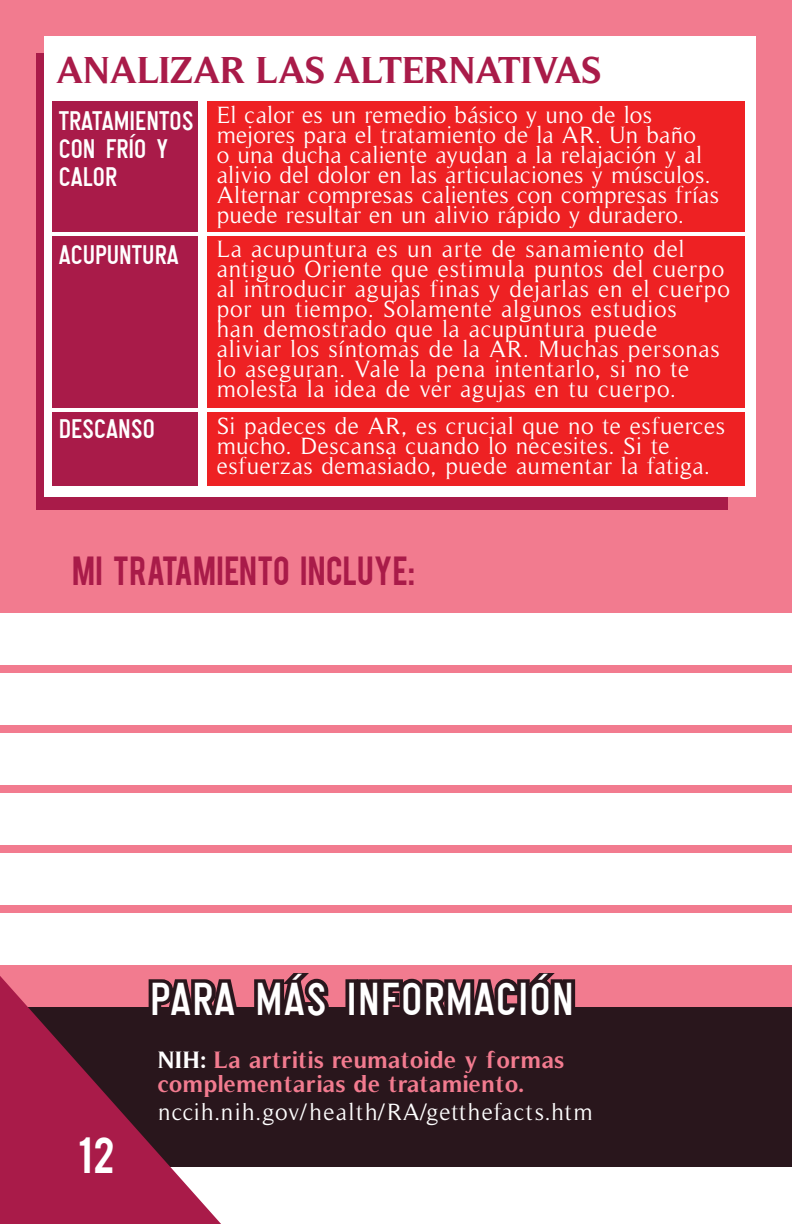
<style>
.page{position:relative;width:792px;height:1224px;background:#f27b8f}
.page>*{position:absolute;margin:0;border:0;box-sizing:border-box;transform-origin:0 0}
.t1{font:48px "Gliscor Gothic";letter-spacing:.03em;color:#fff}
.t2{font:40px "Bebas";color:#fff}
.t3{font:700 38px "Timeless";letter-spacing:-.02em;color:#a91b49}
.t4{font:32px "Bebas";letter-spacing:.005em;color:#a91b49}
.t5{font:28px/28px "Gliscor Gothic";color:#fff}
.t6{font:24px/20px "Timeless";letter-spacing:.02em;color:#fff}
.t7{font:700 24px/24px "Timeless";letter-spacing:.02em;color:#f27b8f}
.t8{font:24px "Timeless";letter-spacing:.05em;color:#fff}
.s1{color:#fff}
</style>
<div class="page">
<div style="left:0;top:612px;width:792px;height:357px;background:#fff"></div>
<div style="left:0;top:1007px;width:792px;height:217px;background:#29161c"></div>
<svg style="left:145px;top:965px;width:99px;height:42px"></svg>
<svg style="left:250px;top:965px;width:85px;height:42px"></svg>
<div style="left:345px;top:979px;width:13px;height:40px;border:8px solid #29161c"></div>
<svg style="left:353px;top:965px;width:226px;height:54px"></svg>
<div style="left:36px;top:53px;width:691px;height:457px;background:#a91b49"></div>
<div style="left:44px;top:36px;width:712px;height:461px;background:#fff"></div>
<div style="left:53px;top:102px;width:145px;height:384px;background:#a91b49"></div>
<div style="left:207px;top:102px;width:537px;height:384px;background:#ee2123"></div>
<div style="left:0;top:606px;width:792px;height:7px;background:#f27b8f"></div>
<div style="left:0;top:666px;width:792px;height:7px;background:#f27b8f"></div>
<div style="left:0;top:726px;width:792px;height:7px;background:#f27b8f"></div>
<div style="left:0;top:786px;width:792px;height:7px;background:#f27b8f"></div>
<div style="left:0;top:846px;width:792px;height:7px;background:#f27b8f"></div>
<div style="left:0;top:906px;width:792px;height:7px;background:#f27b8f"></div>
<div style="left:0;top:966px;width:792px;height:7px;background:#f27b8f"></div>
<div style="left:0;top:1167px;width:792px;height:57px;background:#fff"></div>
<svg style="left:0;top:976px;width:221px;height:248px;fill:#a91b49"></svg>
<hr style="left:48px;top:232px;width:699px;height:4px;background:#fff">
<hr style="left:48px;top:408px;width:699px;height:4px;background:#fff">
<h3 class="t3" style="left:56px;top:48px;width:548px">ANALIZAR LAS ALTERNATIVAS</h3>
<p class="t5" style="left:59px;top:106px;width:136px">TRATAMIENTOS<br>CON FRÍO Y<br>CALOR</p>
<p class="t6" style="left:217px;top:105px;width:504px">El calor es un remedio básico y uno de los mejores para el tratamiento de la AR. Un baño<br>o una ducha caliente ayudan a la relajación y al alivio del dolor en las articulaciones y músculos.<br>Alternar compresas calientes con compresas frías puede resultar en un alivio rápido y duradero.</p>
<p class="t5" style="left:59px;top:240px;width:121px">ACUPUNTURA</p>
<p class="t6" style="left:217px;top:239px;width:515px">La acupuntura es un arte de sanamiento del antiguo Oriente que estimula puntos del cuerpo al introducir agujas finas y dejarlas en el cuerpo por un tiempo. Solamente algunos estudios<br>han demostrado que la acupuntura puede<br>aliviar los síntomas de la AR. Muchas personas lo aseguran. Vale la pena intentarlo, si no te molesta la idea de ver agujas en tu cuerpo.</p>
<p class="t5" style="left:59px;top:415px;width:98px">DESCANSO</p>
<p class="t6" style="left:217px;top:416px;width:510px">Si padeces de AR, es crucial que no te esfuerces mucho. Descansa cuando lo necesites. Si te esfuerzas demasiado, puede aumentar la fatiga.</p>
<p class="t4" style="left:72px;top:547px;width:344px">MI TRATAMIENTO INCLUYE:</p>
<h2 class="t2" style="left:78px;top:1126px;width:38px">12</h2>
<h3 class="t1" style="left:150px;top:971px;width:425px">PARA MÁS INFORMACIÓN</h3>
<p class="t7" style="left:158px;top:1047px;width:408px"><span class="s1">NIH:</span> La artritis reumatoide y formas complementarias de tratamiento.</p>
<p class="t8" style="left:158px;top:1098px;width:436px">nccih.nih.gov/health/RA/getthefacts.htm</p>
</div>
